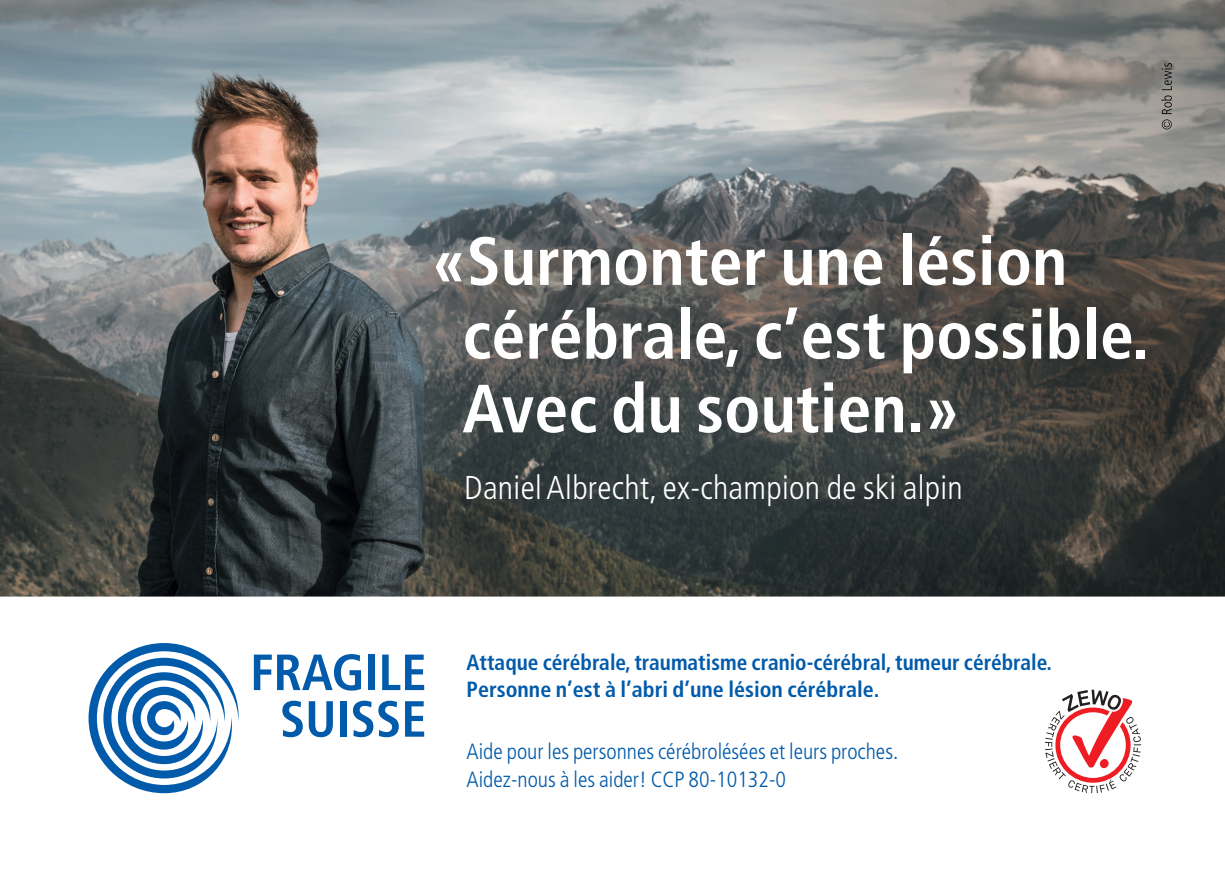
<style>
.page{position:relative;width:1225px;height:874px;background:#fff}
.page>*{position:absolute;margin:0;border:0;box-sizing:border-box;transform-origin:0 0}
.t1{font:700 condensed 68px/73.6px "Frutiger LT Std";color:#fff}
.t2{font:300 condensed 33px "Frutiger LT Std";letter-spacing:.01em;color:#fff}
.t3{font:700 condensed 22px/27.2px "Frutiger LT Std";color:#015aaa}
.t4{font:300 condensed 22px/27.2px "Frutiger LT Std";color:#015aaa}
</style>
<div class="page">
<img style="left:0;top:0;width:1225px;height:596px">
<svg style="left:89px;top:643px;width:150px;height:149px"></svg>
<svg style="left:254px;top:654px;width:107px;height:36px"></svg>
<div style="left:368px;top:654px;width:7px;height:35px;background:#015aaa"></div>
<svg style="left:382px;top:654px;width:42px;height:35px"></svg>
<svg style="left:282px;top:700px;width:21px;height:36px"></svg>
<svg style="left:309px;top:701px;width:24px;height:35px"></svg>
<div style="left:340px;top:700px;width:7px;height:36px;background:#015aaa"></div>
<svg style="left:353px;top:700px;width:46px;height:36px"></svg>
<svg style="left:405px;top:701px;width:19px;height:35px"></svg>
<svg style="left:1045px;top:689px;width:96px;height:103px"></svg>
<img style="left:1161px;top:63px;width:10px;height:66px">
<h1 class="t1" style="left:462px;top:224px;width:688px;text-indent:-31px">«Surmonter une lésion cérébrale, c’est possible.<br>Avec du soutien.»</h1>
<h2 class="t2" style="left:464px;top:468px;width:500px">Daniel Albrecht, ex-champion de ski alpin</h2>
<p class="t3" style="left:466px;top:648px;width:587px">Attaque cérébrale, traumatisme cranio-cérébral, tumeur cérébrale.<br>Personne n’est à l’abri d’une lésion cérébrale.</p>
<p class="t4" style="left:466px;top:738px;width:433px">Aide pour les personnes cérébrolésées et leurs proches.<br>Aidez-nous à les aider! CCP 80-10132-0</p>
</div>
